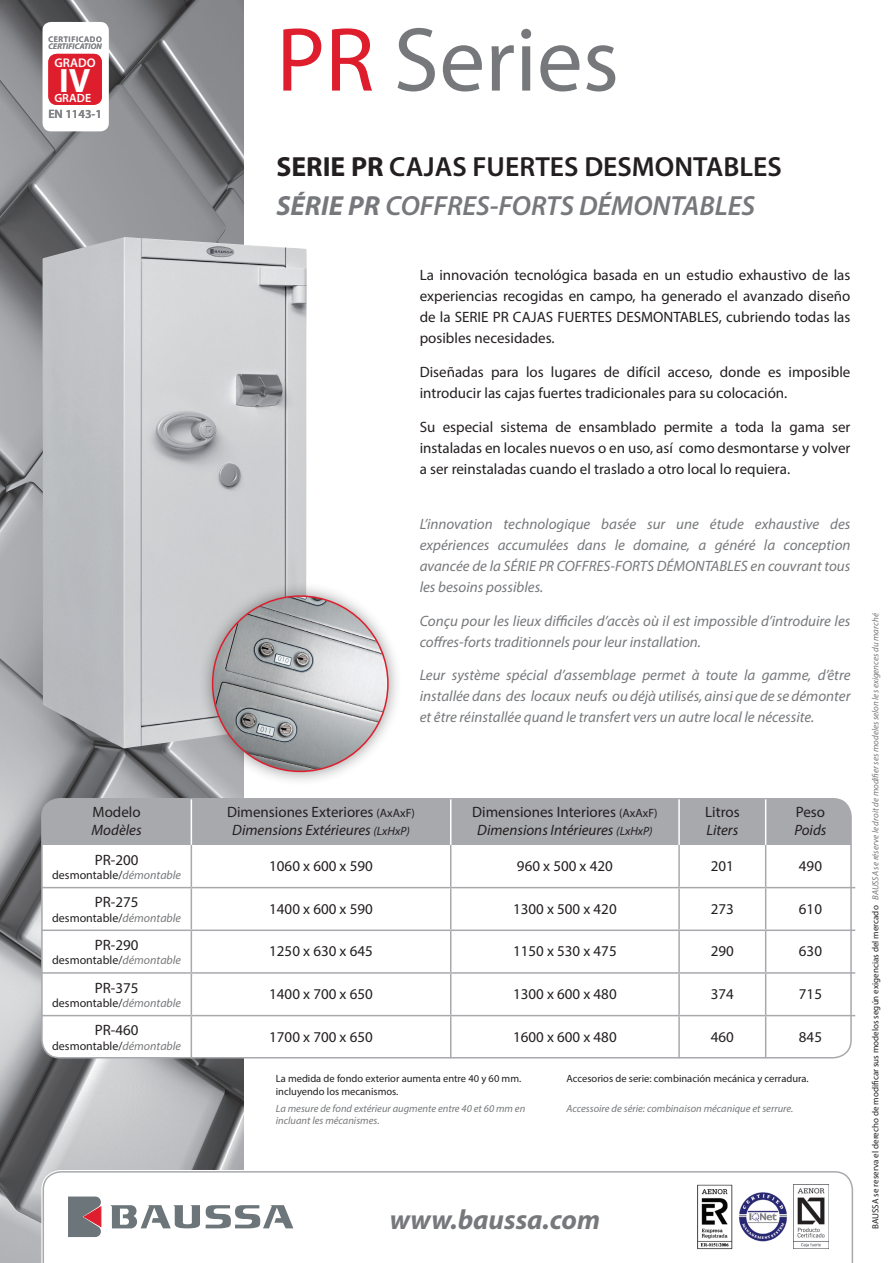
<style>
.page{position:relative;width:893px;height:1263px;background:#fff}
.page>*{position:absolute;margin:0;border:0;box-sizing:border-box;transform-origin:0 0}
.t1{font:91.5px "Myriad Pro";color:#76787b}
.t2{font:700 33.9px "Myriad Pro";color:#fff}
.t3{font:600 27.75px "Myriad Pro";color:#231f20}
.t4{font:italic 600 27.75px "Myriad Pro";color:#76787b}
.t5{font:italic 700 27.75px "Myriad Pro";color:#76787b}
.t6{font:15px/21px "Myriad Pro";color:#231f20;text-align:justify}
.t7{font:italic 15px/21px "Myriad Pro";color:#76787b;text-align:justify}
.t8{font:italic 15px/18px "Myriad Pro";color:#231f20}
.t9{font:600 12.6px "Myriad Pro";color:#fff}
.t10{font:600 12.15px "Myriad Pro";color:#808285}
.t11{font:12px "Myriad Pro";color:#231f20}
.t12{font:600 12px "Myriad Pro";color:#fff}
.t13{font:italic 10.5px/12.6px "Myriad Pro";color:#76787b}
.t14{font:10.5px "Myriad Pro";color:#231f20}
.t15{font:9px "Myriad Pro";color:#231f20}
.t16{font:italic 600 8.1px "Myriad Pro";letter-spacing:.02em;color:#808285}
.t17{font:600 8.1px "Myriad Pro";letter-spacing:.075em;color:#808285}
.s1{color:#de1e2d}
.s2{font-weight:700}
.s3{font-style:normal}
.s4{font-size:12px}
.s5{font-style:italic}
.s6{font-style:italic;font-size:12px}
.s7{font-style:italic;color:#76787b}
</style>
<div class="page">
<img style="left:0;top:0;width:244px;height:1263px">
<div style="left:43px;top:22px;width:66px;height:109px;background:#fff;border-radius:9px"></div>
<svg style="left:43px;top:1171px;width:810px;height:92px"></svg>
<svg style="left:68px;top:1196px;width:33px;height:41px"></svg>
<svg style="left:110px;top:1205px;width:183px;height:23px"></svg>
<div style="left:695px;top:1183px;width:94px;height:67px;background:#fff"></div>
<img style="left:697px;top:1184px;width:90px;height:65px">
<img style="left:793px;top:1185px;width:35px;height:63px">
<div style="left:48px;top:54px;width:54px;height:51px;background:#de1e2d;border-radius:8px"></div>
<div style="left:42px;top:799px;width:809px;height:259px;background:#fff;border-radius:18px"></div>
<div style="left:42px;top:799px;width:809px;height:45px;background:#a8a9ad"></div>
<div style="left:41px;top:798px;width:811px;height:260px;border:2px solid #a8a9ad;border-radius:18px"></div>
<hr style="left:191px;top:799px;width:1px;height:46px;background:#fff">
<hr style="left:450px;top:799px;width:1px;height:46px;background:#fff">
<hr style="left:678px;top:799px;width:2px;height:46px;background:#fff">
<hr style="left:765px;top:799px;width:1px;height:46px;background:#fff">
<hr style="left:42px;top:887px;width:149px;height:1px;background:#a8a9ad">
<hr style="left:191px;top:887px;width:260px;height:1px;background:#a8a9ad">
<hr style="left:451px;top:887px;width:228px;height:1px;background:#a8a9ad">
<hr style="left:679px;top:887px;width:87px;height:1px;background:#a8a9ad">
<hr style="left:766px;top:887px;width:89px;height:1px;background:#a8a9ad">
<hr style="left:42px;top:929px;width:149px;height:2px;background:#a8a9ad">
<hr style="left:191px;top:929px;width:260px;height:2px;background:#a8a9ad">
<hr style="left:451px;top:929px;width:228px;height:2px;background:#a8a9ad">
<hr style="left:679px;top:929px;width:87px;height:2px;background:#a8a9ad">
<hr style="left:766px;top:929px;width:89px;height:2px;background:#a8a9ad">
<hr style="left:42px;top:972px;width:149px;height:2px;background:#a8a9ad">
<hr style="left:191px;top:972px;width:260px;height:2px;background:#a8a9ad">
<hr style="left:451px;top:972px;width:228px;height:2px;background:#a8a9ad">
<hr style="left:679px;top:972px;width:87px;height:2px;background:#a8a9ad">
<hr style="left:766px;top:972px;width:89px;height:2px;background:#a8a9ad">
<hr style="left:191px;top:845px;width:1px;height:42px;background:#a8a9ad">
<hr style="left:450px;top:845px;width:1px;height:42px;background:#a8a9ad">
<hr style="left:678px;top:845px;width:2px;height:42px;background:#a8a9ad">
<hr style="left:765px;top:845px;width:1px;height:42px;background:#a8a9ad">
<hr style="left:191px;top:888px;width:1px;height:41px;background:#a8a9ad">
<hr style="left:450px;top:888px;width:1px;height:41px;background:#a8a9ad">
<hr style="left:678px;top:888px;width:2px;height:41px;background:#a8a9ad">
<hr style="left:765px;top:888px;width:1px;height:41px;background:#a8a9ad">
<hr style="left:191px;top:931px;width:1px;height:41px;background:#a8a9ad">
<hr style="left:450px;top:931px;width:1px;height:41px;background:#a8a9ad">
<hr style="left:678px;top:931px;width:2px;height:41px;background:#a8a9ad">
<hr style="left:765px;top:931px;width:1px;height:41px;background:#a8a9ad">
<hr style="left:191px;top:974px;width:1px;height:41px;background:#a8a9ad">
<hr style="left:450px;top:974px;width:1px;height:41px;background:#a8a9ad">
<hr style="left:678px;top:974px;width:2px;height:41px;background:#a8a9ad">
<hr style="left:765px;top:974px;width:1px;height:41px;background:#a8a9ad">
<hr style="left:191px;top:1016px;width:1px;height:42px;background:#a8a9ad">
<hr style="left:450px;top:1016px;width:1px;height:42px;background:#a8a9ad">
<hr style="left:678px;top:1016px;width:2px;height:42px;background:#a8a9ad">
<hr style="left:765px;top:1016px;width:1px;height:42px;background:#a8a9ad">
<hr style="left:42px;top:1015px;width:149px;height:1px;background:#a8a9ad">
<hr style="left:191px;top:1015px;width:260px;height:1px;background:#a8a9ad">
<hr style="left:451px;top:1015px;width:228px;height:1px;background:#a8a9ad">
<hr style="left:679px;top:1015px;width:87px;height:1px;background:#a8a9ad">
<hr style="left:766px;top:1015px;width:89px;height:1px;background:#a8a9ad">
<img style="left:42px;top:237px;width:265px;height:511px">
<div style="left:198px;top:581px;width:205px;height:205px;background:#231f20;opacity:.45"></div>
<img style="left:213px;top:596px;width:175px;height:175px;border-radius:88px">
<p class="t17" style="left:48px;top:34px;width:55px">CERTIFICADO</p>
<p class="t16" style="left:48px;top:41px;width:55px">CERTIFICATION</p>
<p class="t9" style="left:54px;top:54px;width:43px">GRADO</p>
<p class="t12" style="left:54px;top:90px;width:38px">GRADE</p>
<p class="t10" style="left:48px;top:106px;width:55px">EN 1143-1</p>
<p class="t2" style="left:59px;top:58px;width:33px">IV</p>
<p class="t1" style="left:276px;top:3px;width:344px"><span class="s1">PR</span> Series</p>
<p class="t3" style="left:276px;top:149px;width:507px"><span class="s2">SERIE PR</span> CAJAS FUERTES DESMONTABLES</p>
<p class="t4" style="left:276px;top:188px;width:480px"><span class="s2">SÉRIE PR</span> COFFRES-FORTS DÉMONTABLES</p>
<p class="t6" style="left:420px;top:264px;width:432px">La innovación tecnológica basada en un estudio exhaustivo de las experiencias recogidas en campo, ha generado el avanzado diseño de la SERIE PR CAJAS FUERTES DESMONTABLES, cubriendo todas las posibles necesidades.</p>
<p class="t6" style="left:420px;top:361px;width:432px">Diseñadas para los lugares de difícil acceso, donde es imposible introducir las cajas fuertes tradicionales para su colocación.</p>
<p class="t6" style="left:420px;top:416px;width:432px">Su especial sistema de ensamblado permite a toda la gama ser instaladas en locales nuevos o en uso, así como desmontarse y volver a ser reinstaladas cuando el traslado a otro local lo requiera.</p>
<p class="t7" style="left:420px;top:513px;width:432px">L’innovation technologique basée sur une étude exhaustive des expériences accumulées dans le domaine, a généré la conception avancée de la SÉRIE PR COFFRES-FORTS DÉMONTABLES en couvrant tous les besoins possibles.</p>
<p class="t7" style="left:420px;top:610px;width:432px">Conçu pour les lieux difficiles d’accès où il est impossible d’introduire les coffres-forts traditionnels pour leur installation.</p>
<p class="t7" style="left:420px;top:664px;width:432px">Leur système spécial d’assemblage permet à toute la gamme, d’être installée dans des locaux neufs ou déjà utilisés, ainsi que de se démonter et être réinstallée quand le transfert vers un autre local le nécessite.</p>
<p class="t8" style="left:92px;top:802px;width:52px"><span class="s3">Modelo<br></span>Modèles</p>
<p class="t6" style="left:227px;top:802px;width:189px;line-height:18px;text-align:center">Dimensiones Exteriores <span class="s4">(AxAxF)<br></span><span class="s5">Dimensions Extérieures</span> <span class="s6">(LxHxP)</span></p>
<p class="t6" style="left:472px;top:802px;width:187px;line-height:18px;text-align:center">Dimensiones Interiores <span class="s4">(AxAxF)<br></span><span class="s5">Dimensions Intérieures</span> <span class="s6">(LxHxP)</span></p>
<p class="t6" style="left:705px;top:802px;width:36px;line-height:18px">Litros<br><span class="s5">Liters</span></p>
<p class="t8" style="left:794px;top:802px;width:34px"><span class="s3">Peso<br></span>Poids</p>
<p class="t6" style="left:95px;top:849px;width:45px">PR-200</p>
<p class="t11" style="left:52px;top:868px;width:130px">desmontable/<span class="s7">démontable</span></p>
<p class="t6" style="left:269px;top:855px;width:105px">1060 x 600 x 590</p>
<p class="t6" style="left:517px;top:855px;width:97px">960 x 500 x 420</p>
<p class="t6" style="left:711px;top:855px;width:25px">201</p>
<p class="t6" style="left:799px;top:855px;width:25px">490</p>
<p class="t6" style="left:95px;top:891px;width:45px">PR-275</p>
<p class="t11" style="left:52px;top:910px;width:130px">desmontable/<span class="s7">démontable</span></p>
<p class="t6" style="left:95px;top:934px;width:45px">PR-290</p>
<p class="t11" style="left:52px;top:953px;width:130px">desmontable/<span class="s7">démontable</span></p>
<p class="t6" style="left:95px;top:977px;width:45px">PR-375</p>
<p class="t11" style="left:52px;top:996px;width:130px">desmontable/<span class="s7">démontable</span></p>
<p class="t6" style="left:95px;top:1019px;width:45px">PR-460</p>
<p class="t11" style="left:52px;top:1038px;width:130px">desmontable/<span class="s7">démontable</span></p>
<p class="t6" style="left:269px;top:898px;width:105px">1400 x 600 x 590</p>
<p class="t6" style="left:513px;top:898px;width:105px">1300 x 500 x 420</p>
<p class="t6" style="left:711px;top:898px;width:25px">273</p>
<p class="t6" style="left:799px;top:898px;width:25px">610</p>
<p class="t6" style="left:269px;top:941px;width:105px">1250 x 630 x 645</p>
<p class="t6" style="left:513px;top:941px;width:105px">1150 x 530 x 475</p>
<p class="t6" style="left:711px;top:941px;width:25px">290</p>
<p class="t6" style="left:799px;top:941px;width:25px">630</p>
<p class="t6" style="left:269px;top:983px;width:105px">1400 x 700 x 650</p>
<p class="t6" style="left:513px;top:983px;width:105px">1300 x 600 x 480</p>
<p class="t6" style="left:711px;top:983px;width:25px">374</p>
<p class="t6" style="left:799px;top:983px;width:25px">715</p>
<p class="t6" style="left:269px;top:1026px;width:105px">1700 x 700 x 650</p>
<p class="t6" style="left:513px;top:1026px;width:105px">1600 x 600 x 480</p>
<p class="t6" style="left:711px;top:1026px;width:25px">460</p>
<p class="t6" style="left:799px;top:1026px;width:25px">845</p>
<p class="t14" style="left:276px;top:1072px;width:247px">La medida de fondo exterior aumenta entre 40 y 60 mm.</p>
<p class="t14" style="left:276px;top:1085px;width:124px">incluyendo los mecanismos.</p>
<p class="t13" style="left:276px;top:1101px;width:251px">La mesure de fond extérieur augmente entre 40 et 60 mm en incluant les mécanismes.</p>
<p class="t14" style="left:567px;top:1072px;width:244px">Accesorios de serie: combinación mecánica y cerradura.</p>
<p class="t13" style="left:567px;top:1102px;width:228px">Accessoire de série: combinaison mécanique et serrure.</p>
<h3 class="t5" style="left:390px;top:1201px;width:212px">www.baussa.com</h3>
<p class="t15" style="left:870px;top:1229px;width:617px;rotate:-90deg">BAUSSA se reserva el derecho de modificar sus modelos según exigencias del mercado <span class="s7">BAUSSA se réserve le droit de modifier ses modeles selon les exigences du marché</span></p>
</div>
